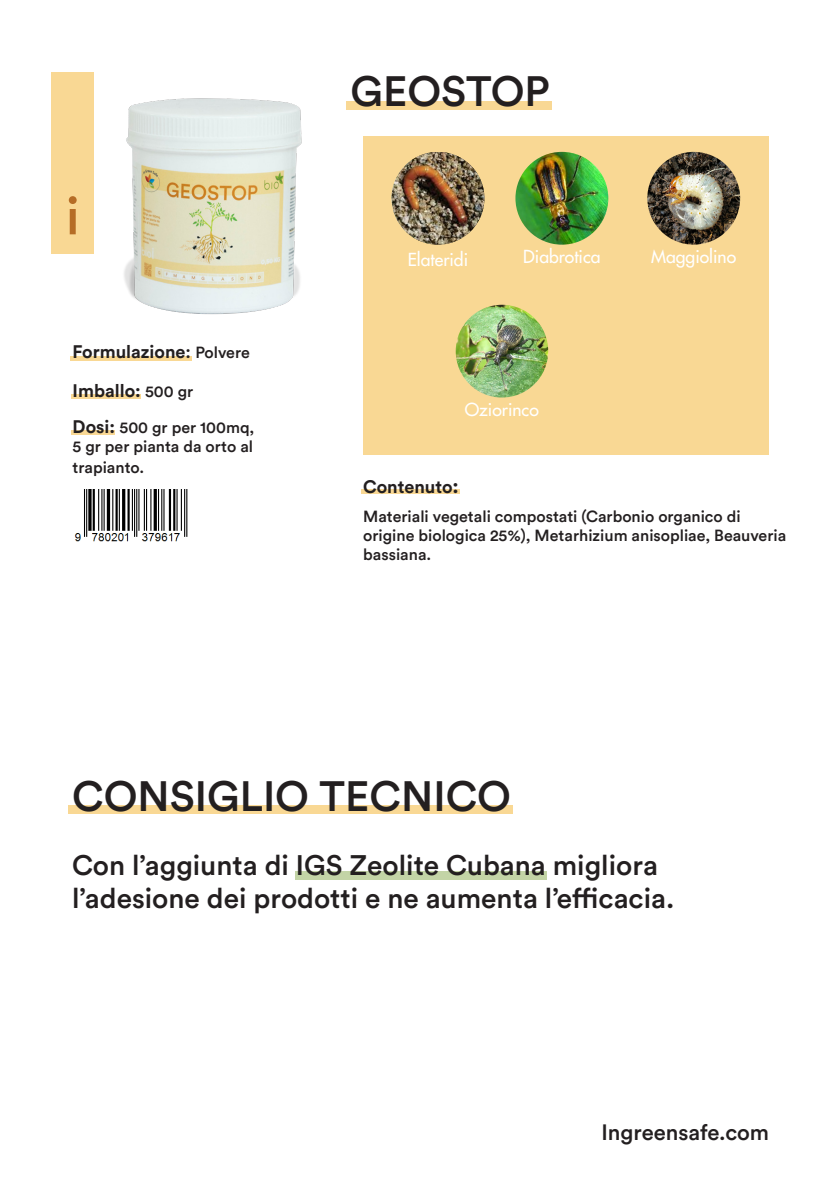
<style>
.page{position:relative;width:840px;height:1191px;background:#fff}
.page>*{position:absolute;margin:0;border:0;box-sizing:border-box;transform-origin:0 0}
.t1{font:500 52px "Circular Std";color:#b66d26}
.t2{font:500 42px "Circular Std";color:#231f20}
.t3{font:500 28px/33.6px "Circular Std";color:#231f20}
.t4{font:500 22px "Circular Std";color:#231f20}
.t5{font:700 18px "Circular Std";color:#231f20}
.t6{font:500 17.6px "Futura Std";color:#fff}
.t7{font:500 16px/19.2px "Circular Std";color:#231f20}
.s1{font-weight:500}
.s2{font-weight:500;font-size:16px}
.s3{font-weight:700;font-size:18px}
.s4{font-size:20px}
</style>
<div class="page">
<div style="left:71px;top:356px;width:121px;height:5px;background:#f9d894"></div>
<div style="left:361px;top:489px;width:98px;height:5px;background:#f9d894"></div>
<hr style="left:71px;top:394px;width:70px;height:4px;background:#f9d894">
<div style="left:71px;top:430px;width:44px;height:5px;background:#f9d894"></div>
<div style="left:346px;top:101px;width:206px;height:8px;background:#f9d894"></div>
<div style="left:51px;top:72px;width:42px;height:181px;background:#f9d894"></div>
<div style="left:363px;top:136px;width:405px;height:319px;background:#f9d894"></div>
<img style="left:124px;top:98px;width:178px;height:217px">
<img style="left:391px;top:152px;width:93px;height:93px">
<img style="left:515px;top:152px;width:93px;height:93px;border-radius:46px">
<img style="left:647px;top:152px;width:92px;height:93px;border-radius:46px">
<img style="left:455px;top:305px;width:93px;height:92px;border-radius:46px">
<div style="left:68px;top:805px;width:444px;height:8px;background:#f9d894"></div>
<div style="left:295px;top:871px;width:251px;height:9px;background:#c3d4a6"></div>
<img style="left:74px;top:489px;width:114px;height:53px">
<p class="t1" style="left:66px;top:183px;width:15px">i</p>
<p class="t5" style="left:73px;top:340px;width:178px">Formulazione<span class="s1">:</span> <span class="s2">Polvere</span></p>
<p class="t5" style="left:73px;top:378px;width:122px">Imballo: <span class="s2">500 gr</span></p>
<p class="t7" style="left:73px;top:417px;width:183px"><span class="s3">Dosi:</span> 500 gr per 100mq,<br>5 gr per pianta da orto al</p>
<p class="t7" style="left:73px;top:458px;width:73px">trapianto.</p>
<p class="t2" style="left:350px;top:65px;width:201px">GEOSTOP</p>
<p class="t6" style="left:407px;top:248px;width:62px">Elateridi</p>
<p class="t6" style="left:523px;top:245px;width:79px">Diabrotica</p>
<p class="t6" style="left:651px;top:245px;width:86px">Maggiolino</p>
<p class="t6" style="left:464px;top:398px;width:75px">Oziorinco</p>
<p class="t5" style="left:363px;top:474px;width:97px">Contenuto<span class="s4">:</span></p>
<p class="t7" style="left:363px;top:506px;width:424px">Materiali vegetali compostati (Carbonio organico di origine biologica 25%), Metarhizium anisopliae, Beauveria bassiana.</p>
<p class="t2" style="left:72px;top:769px;width:440px">CONSIGLIO TECNICO</p>
<p class="t3" style="left:72px;top:847px;width:603px">Con l’aggiunta di IGS Zeolite Cubana migliora l’adesione dei prodotti e ne aumenta l’efficacia.</p>
<h3 class="t4" style="left:601px;top:1118px;width:169px">Ingreensafe.com</h3>
</div>
